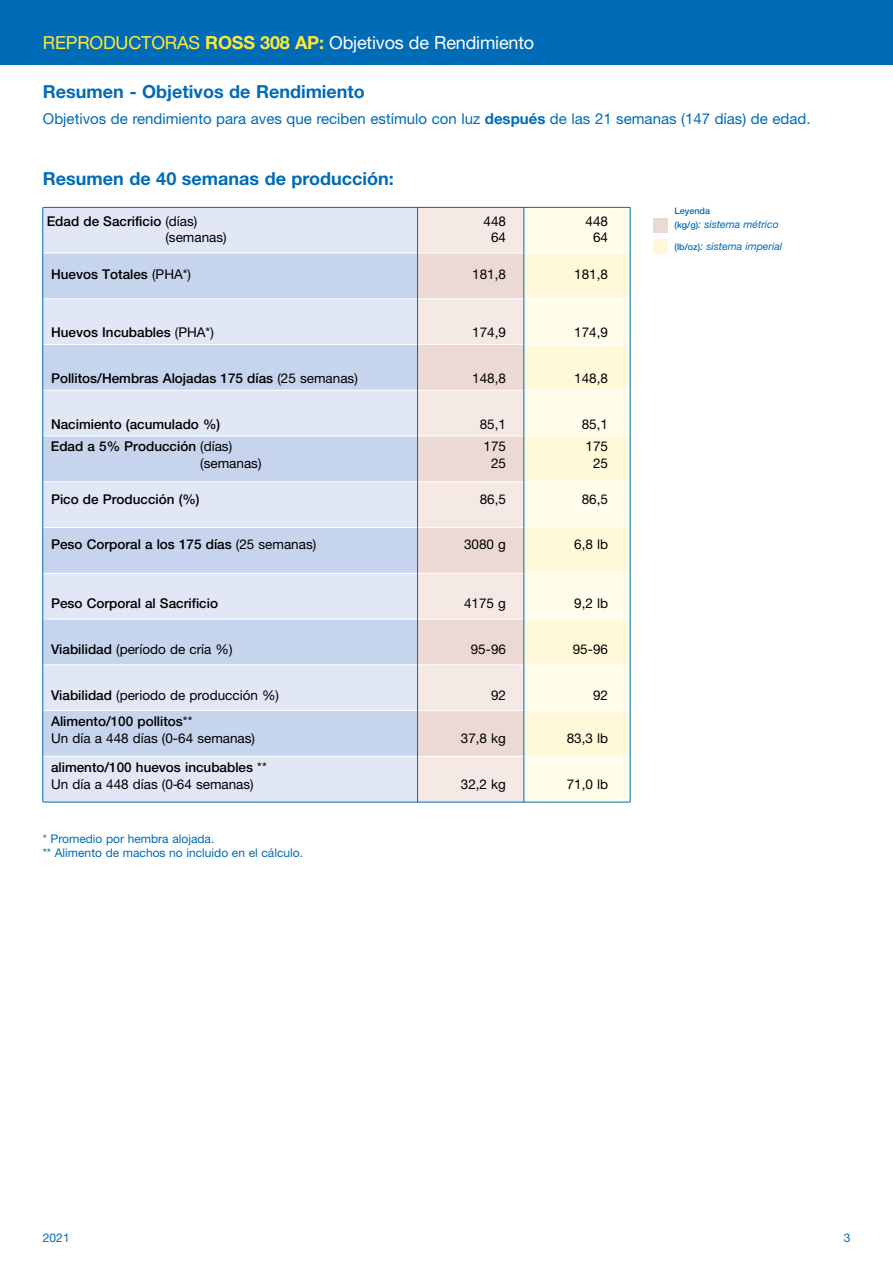
<style>
.page{position:relative;width:893px;height:1263px;background:#fff}
.page>*{position:absolute;margin:0;border:0;box-sizing:border-box;transform-origin:0 0}
.t1{font:700 18px "Helvetica Neue LT Std";color:#006bb7}
.t2{font:18px "Helvetica Neue";letter-spacing:-.01em;color:#fff}
.t3{font:15px "Helvetica Neue";color:#006bb7}
.t4{font:500 13.5px "Helvetica Neue LT Std";color:#000}
.t5{font:13.5px "Helvetica Neue";color:#000}
.t6{font:13.5px "Helvetica Neue LT Std";color:#000}
.t7{font:12px/14.1px "Helvetica Neue";color:#006bb7}
.t8{font:italic 10.5px/22.2px "Helvetica Neue LT Std";color:#006bb7}
.t9{font:500 9px "Helvetica Neue LT Std";color:#006bb7}
.s1{color:#ffe938}
.s2{font-weight:700;color:#ffe938}
.s3{font-weight:700}
.s4{font-family:"Helvetica Neue";font-weight:400}
.s5{font-weight:500}
.s6{font-weight:500;font-style:normal;font-size:9px}
</style>
<div class="page">
<div style="left:0;top:0;width:893px;height:65px;background:#006bb7"></div>
<div style="left:43px;top:207px;width:587px;height:46px;background:#e1e7f5"></div>
<div style="left:43px;top:253px;width:587px;height:46px;background:#c7d4ed"></div>
<div style="left:43px;top:299px;width:587px;height:45px;background:#e1e7f5"></div>
<div style="left:43px;top:344px;width:587px;height:46px;background:#c7d4ed"></div>
<div style="left:43px;top:390px;width:587px;height:46px;background:#e1e7f5"></div>
<div style="left:43px;top:436px;width:587px;height:46px;background:#c7d4ed"></div>
<div style="left:43px;top:482px;width:587px;height:45px;background:#e1e7f5"></div>
<div style="left:43px;top:527px;width:587px;height:46px;background:#c7d4ed"></div>
<div style="left:43px;top:573px;width:587px;height:46px;background:#e1e7f5"></div>
<div style="left:43px;top:619px;width:587px;height:46px;background:#c7d4ed"></div>
<div style="left:43px;top:665px;width:587px;height:45px;background:#e1e7f5"></div>
<div style="left:43px;top:710px;width:587px;height:46px;background:#c7d4ed"></div>
<div style="left:43px;top:756px;width:587px;height:46px;background:#e1e7f5"></div>
<div style="left:524px;top:207px;width:106px;height:46px;background:#fffcea"></div>
<div style="left:524px;top:253px;width:106px;height:46px;background:#fff9d9"></div>
<div style="left:524px;top:299px;width:106px;height:45px;background:#fffcea"></div>
<div style="left:524px;top:344px;width:106px;height:46px;background:#fff9d9"></div>
<div style="left:524px;top:390px;width:106px;height:46px;background:#fffcea"></div>
<div style="left:524px;top:436px;width:106px;height:46px;background:#fff9d9"></div>
<div style="left:524px;top:482px;width:106px;height:45px;background:#fffcea"></div>
<div style="left:524px;top:527px;width:106px;height:46px;background:#fff9d9"></div>
<div style="left:524px;top:573px;width:106px;height:46px;background:#fffcea"></div>
<div style="left:524px;top:619px;width:106px;height:46px;background:#fff9d9"></div>
<div style="left:524px;top:665px;width:106px;height:45px;background:#fffcea"></div>
<div style="left:524px;top:710px;width:106px;height:46px;background:#fff9d9"></div>
<div style="left:524px;top:756px;width:106px;height:46px;background:#fffcea"></div>
<div style="left:417px;top:207px;width:107px;height:46px;background:#f4e9e5"></div>
<div style="left:417px;top:253px;width:107px;height:46px;background:#ecd9d3"></div>
<div style="left:417px;top:299px;width:107px;height:45px;background:#f4e9e5"></div>
<div style="left:417px;top:344px;width:107px;height:46px;background:#ecd9d3"></div>
<div style="left:417px;top:390px;width:107px;height:46px;background:#f4e9e5"></div>
<div style="left:417px;top:436px;width:107px;height:46px;background:#ecd9d3"></div>
<div style="left:417px;top:482px;width:107px;height:45px;background:#f4e9e5"></div>
<div style="left:417px;top:527px;width:107px;height:46px;background:#ecd9d3"></div>
<div style="left:417px;top:573px;width:107px;height:46px;background:#f4e9e5"></div>
<div style="left:417px;top:619px;width:107px;height:46px;background:#ecd9d3"></div>
<div style="left:417px;top:665px;width:107px;height:45px;background:#f4e9e5"></div>
<div style="left:417px;top:710px;width:107px;height:46px;background:#ecd9d3"></div>
<div style="left:417px;top:756px;width:107px;height:46px;background:#f4e9e5"></div>
<hr style="left:43px;top:207px;width:587px;height:1px;background:#006bb7">
<hr style="left:43px;top:253px;width:587px;height:1px;background:#fff">
<hr style="left:43px;top:298px;width:587px;height:1px;background:#fff">
<hr style="left:43px;top:344px;width:587px;height:1px;background:#fff">
<hr style="left:43px;top:390px;width:587px;height:1px;background:#fff">
<hr style="left:43px;top:436px;width:587px;height:1px;background:#fff">
<hr style="left:43px;top:481px;width:587px;height:1px;background:#fff">
<hr style="left:43px;top:527px;width:587px;height:1px;background:#fff">
<hr style="left:43px;top:573px;width:587px;height:1px;background:#fff">
<hr style="left:43px;top:619px;width:587px;height:1px;background:#fff">
<hr style="left:43px;top:664px;width:587px;height:1px;background:#fff">
<hr style="left:43px;top:710px;width:587px;height:1px;background:#fff">
<hr style="left:43px;top:756px;width:587px;height:1px;background:#fff">
<hr style="left:630px;top:207px;width:1px;height:595px;background:#006bb7">
<hr style="left:417px;top:207px;width:1px;height:595px;background:#006bb7">
<hr style="left:524px;top:207px;width:1px;height:595px;background:#006bb7">
<div style="left:653px;top:218px;width:15px;height:15px;background:#ecd9d3"></div>
<div style="left:653px;top:239px;width:15px;height:15px;background:#fff9d9"></div>
<hr style="left:43px;top:802px;width:587px;height:1px;background:#006bb7">
<hr style="left:42px;top:207px;width:1px;height:595px;background:#006bb7">
<h1 class="t2" style="left:43px;top:32px;width:493px"><span class="s1">REPRODUCTORAS</span> <span class="s2">ROSS 308 AP:</span> Objetivos de Rendimiento</h1>
<h1 class="t1" style="left:43px;top:80px;width:323px">Resumen - Objetivos de Rendimiento</h1>
<p class="t3" style="left:43px;top:110px;width:769px">Objetivos de rendimiento para aves que reciben estímulo con luz <span class="s3">después</span> de las 21 semanas (147 días) de edad.</p>
<h1 class="t1" style="left:43px;top:167px;width:352px">Resumen de 40 semanas de producción:</h1>
<p class="t4" style="left:47px;top:213px;width:152px">Edad de Sacrificio <span class="s4">(días)</span></p>
<p class="t5" style="left:483px;top:213px;width:24px">448</p>
<p class="t5" style="left:586px;top:213px;width:24px">448</p>
<p class="t5" style="left:165px;top:230px;width:63px">(semanas)</p>
<p class="t5" style="left:491px;top:230px;width:17px">64</p>
<p class="t5" style="left:593px;top:230px;width:17px">64</p>
<p class="t4" style="left:51px;top:266px;width:142px">Huevos Totales <span class="s4">(PHA*)</span></p>
<p class="t5" style="left:472px;top:266px;width:35px">181,8</p>
<p class="t5" style="left:574px;top:266px;width:35px">181,8</p>
<p class="t4" style="left:51px;top:324px;width:164px">Huevos Incubables <span class="s4">(PHA*)</span></p>
<p class="t5" style="left:472px;top:324px;width:35px">174,9</p>
<p class="t5" style="left:574px;top:324px;width:35px">174,9</p>
<p class="t4" style="left:51px;top:370px;width:308px">Pollitos/Hembras Alojadas 175 días <span class="s4">(25 semanas)</span></p>
<p class="t5" style="left:472px;top:370px;width:35px">148,8</p>
<p class="t5" style="left:574px;top:370px;width:35px">148,8</p>
<p class="t4" style="left:51px;top:416px;width:171px">Nacimiento (acumulado %)</p>
<p class="t5" style="left:480px;top:416px;width:28px">85,1</p>
<p class="t5" style="left:582px;top:416px;width:28px">85,1</p>
<p class="t4" style="left:51px;top:438px;width:183px">Edad a 5% Producción <span class="s4">(días)</span></p>
<p class="t5" style="left:483px;top:438px;width:24px">175</p>
<p class="t5" style="left:586px;top:438px;width:24px">175</p>
<p class="t5" style="left:200px;top:455px;width:63px">(semanas)</p>
<p class="t5" style="left:491px;top:455px;width:17px">25</p>
<p class="t5" style="left:593px;top:455px;width:17px">25</p>
<p class="t4" style="left:51px;top:491px;width:150px">Pico de Producción (%)</p>
<p class="t5" style="left:480px;top:491px;width:28px">86,5</p>
<p class="t5" style="left:582px;top:491px;width:28px">86,5</p>
<p class="t4" style="left:51px;top:536px;width:267px">Peso Corporal a los 175 días <span class="s4">(25 semanas)</span></p>
<p class="t5" style="left:464px;top:536px;width:43px">3080 g</p>
<p class="t5" style="left:574px;top:536px;width:35px">6,8 lb</p>
<p class="t4" style="left:51px;top:595px;width:168px">Peso Corporal al Sacrificio</p>
<p class="t5" style="left:464px;top:595px;width:43px">4175 g</p>
<p class="t5" style="left:574px;top:595px;width:35px">9,2 lb</p>
<p class="t6" style="left:51px;top:641px;width:183px"><span class="s5">Viabilidad</span> (período de cría %)</p>
<p class="t5" style="left:471px;top:641px;width:37px">95-96</p>
<p class="t5" style="left:573px;top:641px;width:37px">95-96</p>
<p class="t6" style="left:51px;top:687px;width:230px"><span class="s5">Viabilidad</span> (periodo de producción %)</p>
<p class="t5" style="left:491px;top:687px;width:17px">92</p>
<p class="t5" style="left:593px;top:687px;width:17px">92</p>
<p class="t4" style="left:51px;top:713px;width:143px">Alimento/100 pollitos<span class="s4">**</span></p>
<p class="t5" style="left:51px;top:730px;width:206px">Un día a 448 días (0-64 semanas)</p>
<p class="t5" style="left:461px;top:730px;width:47px">37,8 kg</p>
<p class="t5" style="left:567px;top:730px;width:43px">83,3 lb</p>
<p class="t4" style="left:51px;top:759px;width:217px">alimento/100 huevos incubables <span class="s4">**</span></p>
<p class="t5" style="left:51px;top:776px;width:204px">Un día a 448 días (0-64 semanas)</p>
<p class="t5" style="left:461px;top:776px;width:47px">32,2 kg</p>
<p class="t5" style="left:567px;top:776px;width:43px">71,0 lb</p>
<p class="t7" style="left:43px;top:832px;width:262px">* Promedio por hembra alojada.<br>** Alimento de machos no incluido en el cálculo.</p>
<p class="t9" style="left:675px;top:205px;width:37px">Leyenda</p>
<p class="t8" style="left:675px;top:213px;width:109px"><span class="s6">(kg/g)</span>: sistema métrico <span class="s6">(lb/oz)</span>: sistema imperial</p>
<p class="t7" style="left:43px;top:1230px;width:28px">2021</p>
<p class="t7" style="left:844px;top:1230px;width:8px">3</p>
</div>
